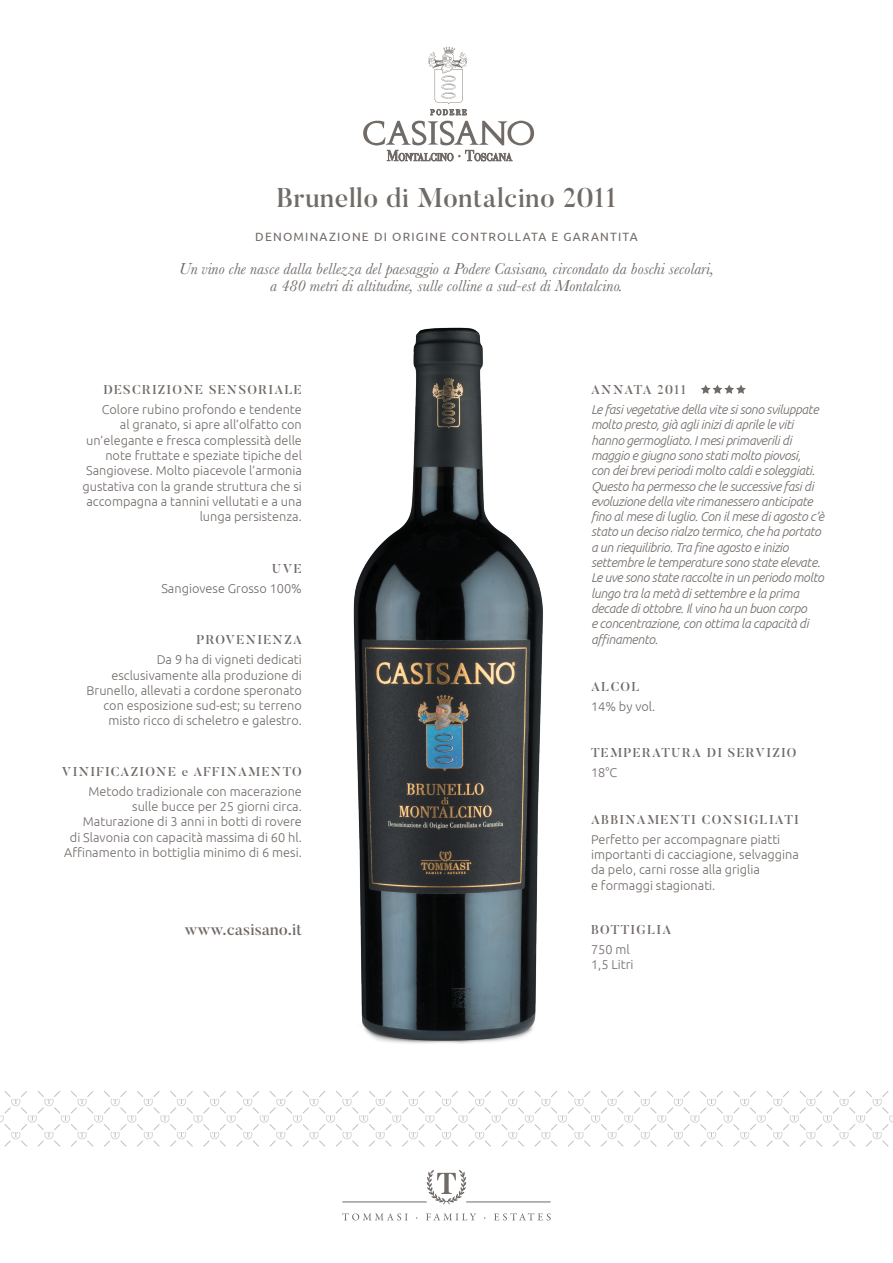
<style>
.page{position:relative;width:893px;height:1263px;background:#fff}
.page>*{position:absolute;margin:0;border:0;box-sizing:border-box;transform-origin:0 0}
.t1{font:500 27px "Butler";letter-spacing:.02em;color:#716b67}
.t2{font:italic 16.5px/16.5px "Baskerville";color:#716b67;text-align:center}
.t3{font:500 16.5px "Butler";color:#716b67}
.t4{font:300 12.75px/15.3px "Ubuntu";color:#716b67;text-align:right}
.t5{font:italic 300 12.75px/15.3px "Ubuntu";letter-spacing:-.025em;color:#716b67}
.t6{font:500 12.75px "Butler";letter-spacing:.1em;color:#716b67}
.t7{font:12px "Ubuntu";letter-spacing:.1em;color:#716b67}
</style>
<div class="page">
<svg style="left:0;top:1091px;width:893px;height:56px"></svg>
<img style="left:353px;top:327px;width:190px;height:717px">
<svg style="left:427px;top:1170px;width:39px;height:34px"></svg>
<hr style="left:342px;top:1202px;width:85px;height:1px;background:#716b67">
<hr style="left:466px;top:1202px;width:85px;height:1px;background:#716b67">
<svg style="left:342px;top:1213px;width:209px;height:7px"></svg>
<svg style="left:363px;top:47px;width:171px;height:114px"></svg>
<svg style="left:701px;top:385px;width:45px;height:9px"></svg>
<h1 class="t1" style="left:277px;top:180px;width:341px">Brunello di Montalcino 2011</h1>
<p class="t7" style="left:255px;top:230px;width:384px">DENOMINAZIONE DI ORIGINE CONTROLLATA E GARANTITA</p>
<p class="t2" style="left:179px;top:261px;width:536px">Un vino che nasce dalla bellezza del paesaggio a Podere Casisano, circondato da boschi secolari, a 480 metri di altitudine, sulle colline a sud-est di Montalcino.</p>
<p class="t6" style="left:103px;top:382px;width:200px">DESCRIZIONE SENSORIALE</p>
<p class="t4" style="left:83px;top:401px;width:221px">Colore rubino profondo e tendente<br>al granato, si apre all’olfatto con un’elegante e fresca complessità delle note fruttate e speziate tipiche del Sangiovese. Molto piacevole l’armonia gustativa con la grande struttura che si accompagna a tannini vellutati e a una lunga persistenza.</p>
<p class="t6" style="left:272px;top:561px;width:31px">UVE</p>
<p class="t4" style="left:161px;top:581px;width:142px">Sangiovese Grosso 100%</p>
<p class="t6" style="left:196px;top:632px;width:107px">PROVENIENZA</p>
<p class="t4" style="left:87px;top:652px;width:217px">Da 9 ha di vigneti dedicati esclusivamente alla produzione di Brunello, allevati a cordone speronato con esposizione sud-est; su terreno misto ricco di scheletro e galestro.</p>
<p class="t6" style="left:62px;top:763px;width:241px">VINIFICAZIONE e AFFINAMENTO</p>
<p class="t4" style="left:64px;top:783px;width:239px">Metodo tradizionale con macerazione sulle bucce per 25 giorni circa.<br>Maturazione di 3 anni in botti di rovere<br>di Slavonia con capacità massima di 60 hl.<br>Affinamento in bottiglia minimo di 6 mesi.</p>
<p class="t3" style="left:185px;top:919px;width:119px">www.casisano.it</p>
<p class="t6" style="left:591px;top:382px;width:96px">ANNATA 2011</p>
<p class="t5" style="left:591px;top:401px;width:234px">Le fasi vegetative della vite si sono sviluppate molto presto, già agli inizi di aprile le viti hanno germogliato. I mesi primaverili di maggio e giugno sono stati molto piovosi,<br>con dei brevi periodi molto caldi e soleggiati.<br>Questo ha permesso che le successive fasi di evoluzione della vite rimanessero anticipate fino al mese di luglio. Con il mese di agosto c’è stato un deciso rialzo termico, che ha portato a un riequilibrio. Tra fine agosto e inizio settembre le temperature sono state elevate.<br>Le uve sono state raccolte in un periodo molto lungo tra la metà di settembre e la prima decade di ottobre. Il vino ha un buon corpo<br>e concentrazione, con ottima la capacità di affinamento.</p>
<p class="t6" style="left:591px;top:678px;width:50px">ALCOL</p>
<p class="t4" style="left:591px;top:698px;width:66px">14% by vol.</p>
<p class="t6" style="left:591px;top:744px;width:207px">TEMPERATURA DI SERVIZIO</p>
<p class="t4" style="left:591px;top:764px;width:28px">18°C</p>
<p class="t6" style="left:591px;top:811px;width:209px">ABBINAMENTI CONSIGLIATI</p>
<p class="t4" style="left:591px;top:831px;width:209px;text-align:left">Perfetto per accompagnare piatti importanti di cacciagione, selvaggina da pelo, carni rosse alla griglia<br>e formaggi stagionati.</p>
<p class="t6" style="left:591px;top:921px;width:82px">BOTTIGLIA</p>
<p class="t4" style="left:591px;top:941px;width:44px;text-align:left">750 ml<br>1,5 Litri</p>
</div>
